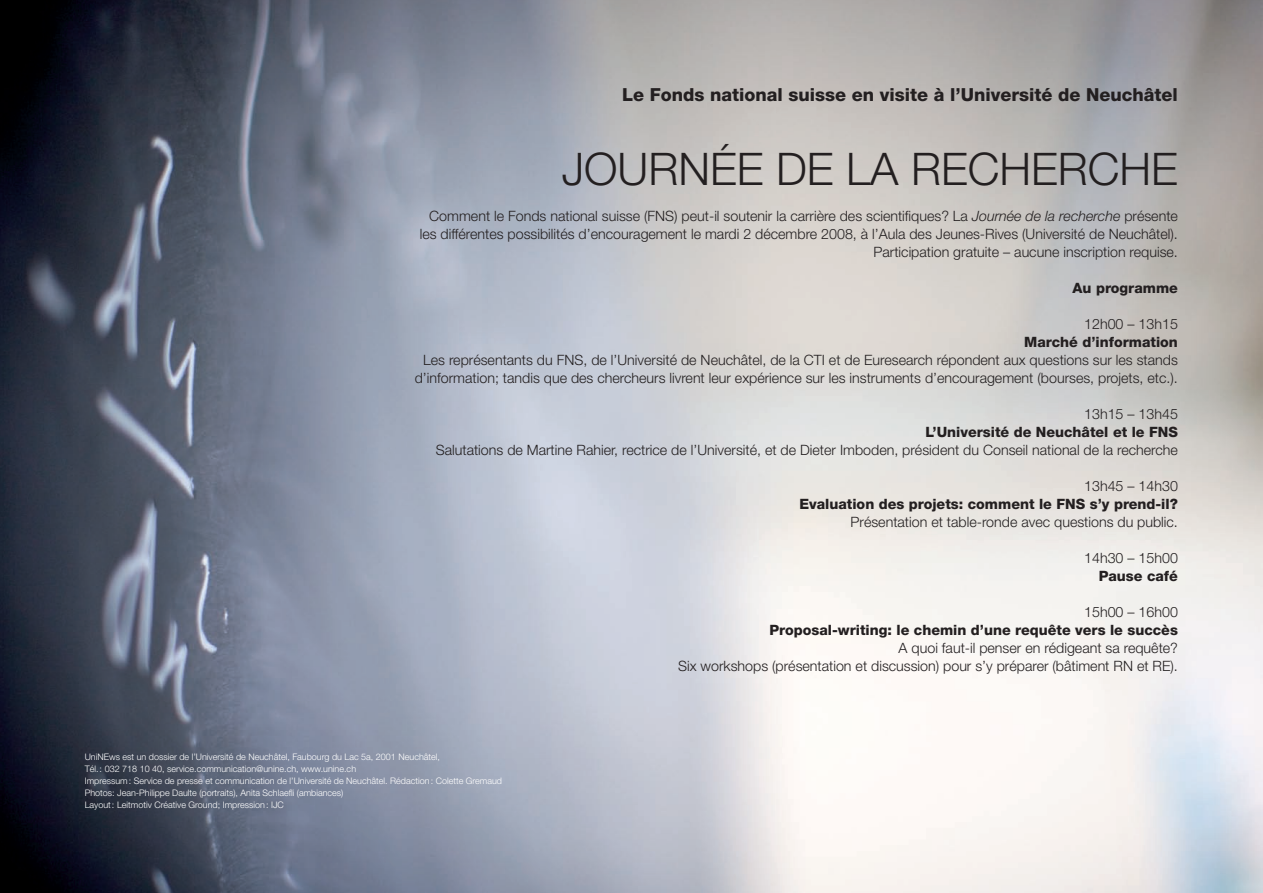
<style>
.page{position:relative;width:1263px;height:893px;background:#fff}
.page>*{position:absolute;margin:0;border:0;box-sizing:border-box;transform-origin:0 0}
.t1{font:300 45px "Helvetica Neue";color:#231f20}
.t2{font:800 18px "Helvetica Neue";color:#231f20}
.t3{font:300 14.25px/18px "Helvetica Neue";color:#231f20;text-align:right}
.t4{font:800 14.25px "Helvetica Neue";color:#231f20}
.t5{font:300 9px/12px "Helvetica Neue";color:#fff}
.s1{font-style:italic}
</style>
<div class="page">
<img style="left:0;top:0;width:1263px;height:893px">
<p class="t2" style="left:622px;top:84px;width:557px">Le Fonds national suisse en visite à l’Université de Neuchâtel</p>
<h1 class="t1" style="left:562px;top:142px;width:618px">Journée de la rech erch e</h1>
<p class="t3" style="left:429px;top:207px;width:228px">Comment le Fonds national suisse (FNS</p>
<p class="t3" style="left:420px;top:207px;width:760px">) peut-il soutenir la carrière des scientifiques? La <span class="s1">Journée de la recherche</span> présente<br>les différentes possibilités d’encouragement le mardi 2 décembre 2008, à l’Aula des Jeunes-Rives (Université de Neuchâtel).<br>Participation gratuite – aucune inscription requise.</p>
<p class="t4" style="left:1072px;top:280px;width:107px">Au programme</p>
<p class="t3" style="left:1084px;top:315px;width:95px">12h00 – 13h15</p>
<p class="t4" style="left:1024px;top:334px;width:155px">Marché d’information</p>
<p class="t3" style="left:423px;top:351px;width:143px">Les représentants du FNS</p>
<p class="t3" style="left:583px;top:351px;width:228px">, de l’Université de Neuchâtel, de la CTI</p>
<p class="t3" style="left:415px;top:351px;width:765px">et de Euresearch répondent aux questions sur les stands<br>d’information; tandis que des chercheurs livrent leur expérience sur les instruments d’encouragement (bourses, projets, etc.).</p>
<p class="t3" style="left:1084px;top:405px;width:95px">13h15 – 13h45</p>
<p class="t4" style="left:925px;top:424px;width:254px">L’Université de Neuchâtel et le FNS</p>
<p class="t3" style="left:436px;top:441px;width:744px">Salutations de Martine Rahier, rectrice de l’Université, et de Dieter Imboden, président du Conseil national de la recherche</p>
<p class="t3" style="left:1084px;top:477px;width:95px">13h45 – 14h30</p>
<p class="t4" style="left:799px;top:496px;width:380px">Evaluation des projets: comment le FNS s’y prend-il?</p>
<p class="t3" style="left:850px;top:513px;width:329px">Présentation et table-ronde avec questions du public.</p>
<p class="t3" style="left:1084px;top:549px;width:95px">14h30 – 15h00</p>
<p class="t4" style="left:1099px;top:568px;width:81px">Pause café</p>
<p class="t3" style="left:1084px;top:603px;width:95px">15h00 – 16h00</p>
<p class="t4" style="left:769px;top:622px;width:410px">Proposal-writing: le chemin d’une requête vers le succès</p>
<p class="t3" style="left:678px;top:639px;width:501px">A quoi faut-il penser en rédigeant sa requête?<br>Six workshops (présentation et discussion) pour s’y préparer (bâtiment RN et RE).</p>
<p class="t5" style="left:85px;top:750px;width:419px">UniNEws est un dossier de l’Université de Neuchâtel, Faubourg du Lac 5a, 2001 Neuchâtel,<br>Tél.: 032 718 10 40, service.communication@unine.ch, www.unine.ch<br>Impressum: Service de presse et communication de l’Université de Neuchâtel. Rédaction: Colette Gremaud Photos: Jean-Philippe Daulte (portraits), Anita Schlaefli (ambiances)<br>Layout: Leitmotiv Créative Ground; Impression: IJC</p>
</div>
